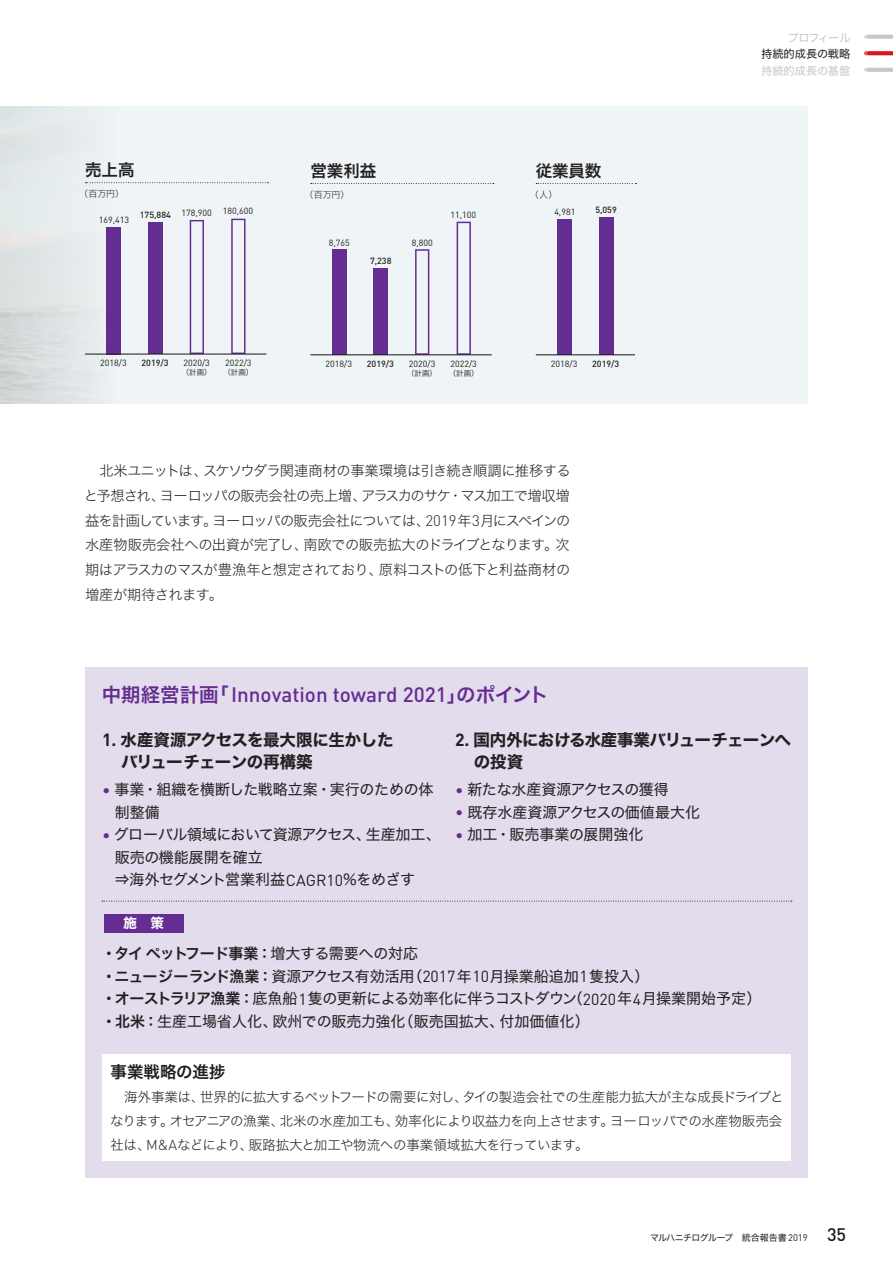
<style>
.page{position:relative;width:893px;height:1263px;background:#fff}
.page>*{position:absolute;margin:0;border:0;box-sizing:border-box;transform-origin:0 0}
.t1{font:500 20.7px "DIN Pro";color:#652d91}
.t2{font:16.5px/22.5px "Hira Kaku Std N W7";letter-spacing:-.025em;color:#231f20}
.t3{font:16.5px "Hira Kaku Std N W6";color:#231f20}
.t4{font:15px/22.5px "Hira Kaku Std N W4";letter-spacing:-.01em;color:#231f20}
.t5{font:15px/22.5px "Hira Kaku Std N W4";letter-spacing:-.03em;color:#231f20}
.t6{font:15px "Hira Kaku Std N W6";letter-spacing:-.065em;color:#231f20}
.t7{font:14.25px/24.8px "Hira Kaku Std N W2";letter-spacing:-.05em;color:#231f20;text-align:justify}
.t8{font:13.5px/24px "Hira Kaku Std N W2";letter-spacing:-.035em;color:#231f20;text-align:justify}
.t9{font:13.5px "Hira Kaku Std N W7";color:#fff}
.t10{font:11.25px "Hira Kaku Std N W4";letter-spacing:-.015em;color:#c7c8ca}
.t11{font:11.25px "Hira Kaku Std N W4";color:#231f20}
.t12{font:9px "DIN Pro";color:#231f20}
.t13{font:500 9px "DIN Pro";color:#231f20}
.t14{font:9px "Hira Kaku Std N W4";letter-spacing:-.065em;color:#231f20}
.t15{font:9px "Hira Kaku Std N W2";letter-spacing:-.01em;color:#231f20}
.t16{font:7.5px "Hira Kaku Std N W3";color:#231f20}
.s1{font-family:"DIN Pro";font-weight:300;font-size:15.15px}
.s2{font-family:"Hira Kaku Std N W6";font-weight:400;font-size:19.5px}
.s3{font-family:"DIN Pro";font-weight:700;font-size:17.55px}
.s4{font-family:"DIN Pro";font-size:15.9px;color:#652d91}
.s5{font-family:"DIN Pro";font-size:15.9px}
.s6{font-family:"Hira Kaku Std N W4"}
.s7{font-family:"Hira Kaku Std N W6"}
.s8{font-family:"DIN Pro";font-weight:300;font-size:14.25px}
.s9{font-family:"DIN Pro";font-size:9.6px}
.s10{font-family:"DIN Pro";font-weight:500;font-size:18px}
</style>
<div class="page">
<div style="left:0;top:106px;width:808px;height:298px;background:#eff4f6"></div>
<img style="left:0;top:106px;width:115px;height:298px">
<svg style="left:864px;top:34px;width:29px;height:5px"></svg>
<svg style="left:864px;top:51px;width:29px;height:5px"></svg>
<svg style="left:864px;top:67px;width:29px;height:5px"></svg>
<svg style="left:85px;top:182px;width:183px;height:1px"></svg>
<div style="left:107px;top:227px;width:14px;height:127px;background:#652d91"></div>
<div style="left:148px;top:222px;width:14px;height:132px;background:#652d91"></div>
<svg style="left:190px;top:220px;width:14px;height:133px"></svg>
<svg style="left:231px;top:219px;width:14px;height:134px"></svg>
<hr style="left:85px;top:353px;width:181px;height:2px;background:#231f20">
<svg style="left:311px;top:183px;width:183px;height:1px"></svg>
<div style="left:332px;top:250px;width:14px;height:105px;background:#652d91"></div>
<div style="left:374px;top:268px;width:14px;height:87px;background:#652d91"></div>
<svg style="left:415px;top:249px;width:14px;height:105px"></svg>
<svg style="left:457px;top:222px;width:14px;height:132px"></svg>
<hr style="left:310px;top:354px;width:182px;height:1px;background:#231f20">
<svg style="left:536px;top:183px;width:100px;height:1px"></svg>
<div style="left:557px;top:219px;width:15px;height:136px;background:#652d91"></div>
<div style="left:599px;top:217px;width:14px;height:138px;background:#652d91"></div>
<hr style="left:536px;top:354px;width:98px;height:1px;background:#231f20">
<div style="left:85px;top:668px;width:723px;height:510px;background:#e3dced"></div>
<div style="left:104px;top:914px;width:80px;height:18px;background:#652d91"></div>
<div style="left:102px;top:1054px;width:689px;height:107px;background:#fff"></div>
<svg style="left:102px;top:901px;width:690px;height:1px"></svg>
<p class="t3" style="left:85px;top:157px;width:51px">売上高</p>
<p class="t15" style="left:79px;top:187px;width:47px">（百万円）</p>
<p class="t3" style="left:310px;top:158px;width:67px">営業利益</p>
<p class="t15" style="left:305px;top:188px;width:47px">（百万円）</p>
<p class="t3" style="left:536px;top:158px;width:67px">従業員数</p>
<p class="t15" style="left:530px;top:188px;width:29px">（人）</p>
<p class="t12" style="left:99px;top:214px;width:32px">169,413</p>
<p class="t13" style="left:140px;top:209px;width:74px">175,884 <sup>178,900</sup></p>
<p class="t12" style="left:223px;top:205px;width:32px">180,600</p>
<p class="t12" style="left:450px;top:209px;width:27px">11,100</p>
<p class="t12" style="left:554px;top:206px;width:22px">4,981</p>
<p class="t13" style="left:595px;top:204px;width:23px">5,059</p>
<p class="t12" style="left:329px;top:237px;width:22px">8,765</p>
<p class="t12" style="left:412px;top:237px;width:22px">8,800</p>
<p class="t13" style="left:370px;top:255px;width:23px">7,238</p>
<p class="t12" style="left:100px;top:357px;width:28px">2018/3</p>
<p class="t13" style="left:141px;top:357px;width:29px">2019/3</p>
<p class="t12" style="left:183px;top:357px;width:28px">2020/3</p>
<p class="t16" style="left:182px;top:367px;width:31px">（計画）</p>
<p class="t12" style="left:225px;top:357px;width:28px">2022/3</p>
<p class="t16" style="left:223px;top:367px;width:31px">（計画）</p>
<p class="t12" style="left:326px;top:358px;width:28px">2018/3</p>
<p class="t13" style="left:367px;top:358px;width:29px">2019/3</p>
<p class="t12" style="left:409px;top:358px;width:28px">2020/3</p>
<p class="t16" style="left:407px;top:368px;width:31px">（計画）</p>
<p class="t12" style="left:450px;top:358px;width:28px">2022/3</p>
<p class="t16" style="left:449px;top:368px;width:31px">（計画）</p>
<p class="t12" style="left:551px;top:358px;width:28px">2018/3</p>
<p class="t13" style="left:592px;top:358px;width:29px">2019/3</p>
<p class="t7" style="left:84px;top:458px;width:488px">　北米ユニットは、スケソウダラ関連商材の事業環境は引き続き順調に推移すると予想され、ヨーロッパの販売会社の売上増、アラスカのサケ・マス加工で増収増益を計画しています。ヨーロッパの販売会社については、<span class="s1">2019</span>年<span class="s1">3</span>月にスペインの水産物販売会社への出資が完了し、南欧での販売拡大のドライブとなります。次期はアラスカのマスが豊漁年と想定されており、原料コストの低下と利益商材の増産が期待されます。</p>
<h1 class="t1" style="left:102px;top:681px;width:448px"><span class="s2">中期経営計画「</span>Innovation toward 2021<span class="s2">」のポイント</span></h1>
<p class="t10" style="left:788px;top:29px;width:65px">プロフィール</p>
<p class="t11" style="left:761px;top:45px;width:91px">持続的成長の戦略</p>
<p class="t10" style="left:761px;top:62px;width:91px">持続的成長の基盤</p>
<p class="t2" style="left:121px;top:729px;width:274px;text-indent:-19px"><span class="s3">1.</span> 水産資源アクセスを最大限に生かしたバリューチェーンの再構築</p>
<p class="t4" style="left:115px;top:778px;width:320px;text-indent:-13px"><span class="s4">•</span> 事業・組織を横断した戦略立案・実行のための体制整備</p>
<p class="t5" style="left:115px;top:823px;width:328px;text-indent:-13px"><span class="s4">•</span> グローバル領域において資源アクセス、生産加工、販売の機能展開を確立<br>⇒海外セグメント営業利益<span class="s5">CAGR10</span>％をめざす</p>
<p class="t9" style="left:124px;top:913px;width:42px">施　策</p>
<p class="t2" style="left:474px;top:729px;width:319px;text-indent:-19px"><span class="s3">2.</span> 国内外における水産事業バリューチェーンへの投資</p>
<p class="t5" style="left:455px;top:778px;width:215px"><span class="s4">•</span> 新たな水産資源アクセスの獲得</p>
<p class="t4" style="left:455px;top:801px;width:246px"><span class="s4">•</span> 既存水産資源アクセスの価値最大化</p>
<p class="t4" style="left:455px;top:823px;width:190px"><span class="s4">•</span> 加工・販売事業の展開強化</p>
<p class="t6" style="left:102px;top:942px;width:318px">・タイペットフード事業：<span class="s6">増大する需要への対応</span></p>
<p class="t4" style="left:102px;top:965px;width:661px"><span class="s7">・ニュージーランド漁業：</span>資源アクセス有効活用（<span class="s5">2017</span>年<span class="s5">10</span>月操業船追加<span class="s5">1</span>隻投入）<br><span class="s7">・オーストラリア漁業：</span>底魚船<span class="s5">1</span>隻の更新による効率化に伴うコストダウン（<span class="s5">2020</span>年<span class="s5">4</span>月操業開始予定）<span class="s7">・北米：</span>生産工場省人化、欧州での販売力強化（販売国拡大、付加価値化）</p>
<p class="t3" style="left:111px;top:1059px;width:116px">事業戦略の進捗</p>
<p class="t8" style="left:110px;top:1084px;width:675px">　海外事業は、世界的に拡大するペットフードの需要に対し、タイの製造会社での生産能力拡大が主な成長ドライブとなります。オセアニアの漁業、北米の水産加工も、効率化により収益力を向上させます。ヨーロッパでの水産物販売会社は、<span class="s8">M&amp;A</span>などにより、販路拡大と加工や物流への事業領域拡大を行っています。</p>
<p class="t14" style="left:650px;top:1230px;width:197px">マルハニチログループ　統合報告書<span class="s9">2019</span> <span class="s10">35</span></p>
</div>
